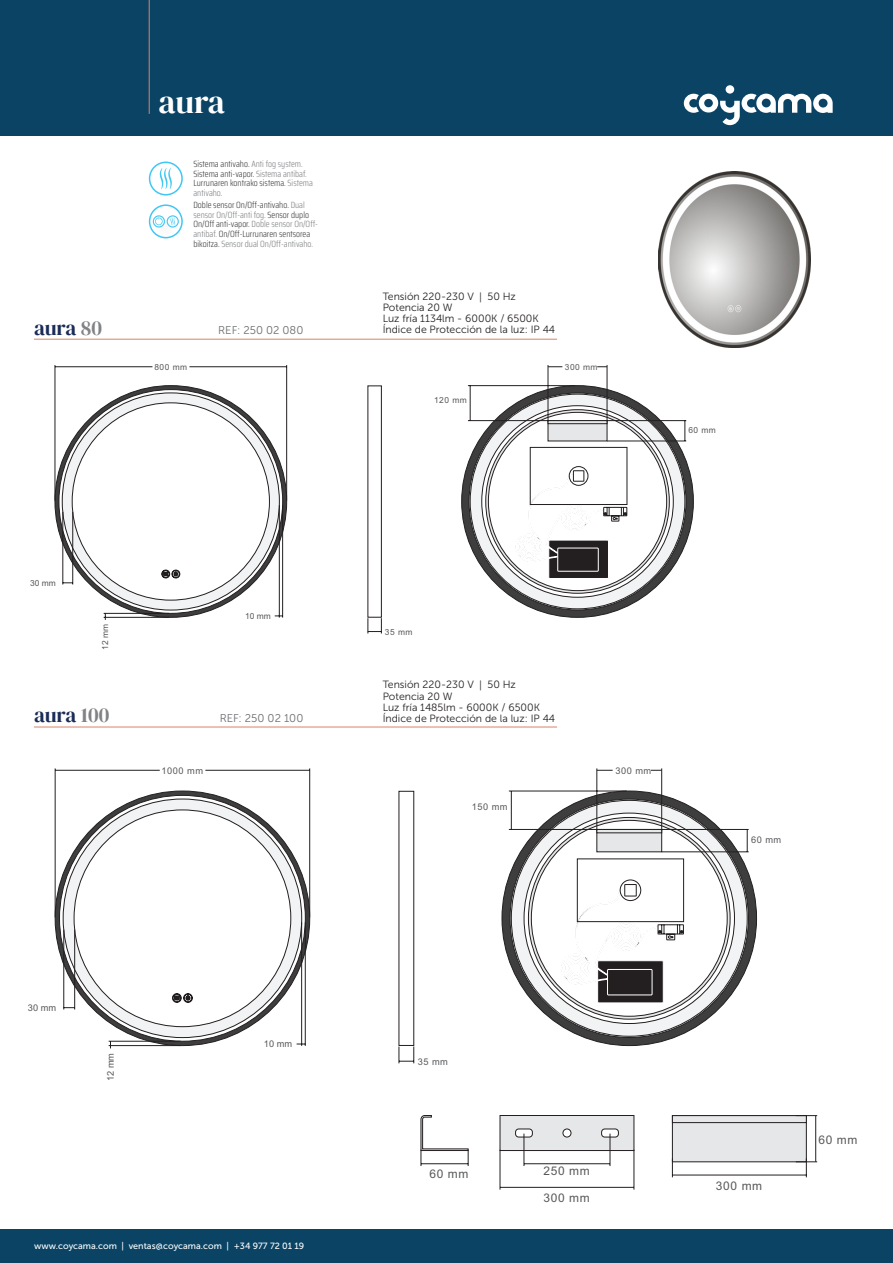
<style>
.page{position:relative;width:893px;height:1263px;background:#fff}
.page>*{position:absolute;margin:0;border:0;box-sizing:border-box;transform-origin:0 0}
.t1{font:33px "DM Serif Display";color:#fff}
.t2{font:21px "DM Serif Display";color:#1a2c58}
.t3{font:12px "Arial";letter-spacing:.055em;color:#57585a}
.t4{font:11.25px "Museo Sans 300";color:#6c6d70}
.t5{font:10.5px/11.2px "Museo Sans 300";color:#231f20}
.t6{font:9.3px "Arial";letter-spacing:.055em;color:#57585a}
.t7{font:300 9px/9.8px "Saira Condensed";color:#3e3e3f}
.t8{font:9px "Museo Sans 500";color:#fff}
.t9{font:8.4px "Arial";letter-spacing:.055em;color:#57585a}
.s1{color:#808285}
.s2{font-family:"Titillium Web";font-weight:300}
</style>
<div class="page">
<div style="left:0;top:0;width:893px;height:136px;background:#0a4364"></div>
<div style="left:726px;top:85px;width:8px;height:9px;background:#fff;border-radius:50%"></div>
<svg style="left:684px;top:94px;width:149px;height:31px"></svg>
<hr style="left:149px;top:0;width:1px;height:114px;background:#db8267">
<div style="left:0;top:1229px;width:893px;height:34px;background:#0a4364"></div>
<img style="left:658px;top:172px;width:153px;height:176px">
<div style="left:149px;top:204px;width:34px;height:34px;border:2px solid #40c7f4;border-radius:50%"></div>
<div style="left:150px;top:212px;width:29px;height:30px;background:#231f20;opacity:.37"></div>
<svg style="left:155px;top:217px;width:8px;height:8px"></svg>
<div style="left:167px;top:215px;width:12px;height:13px;border:1px solid #40c7f4;border-radius:50%"></div>
<div style="left:153px;top:215px;width:12px;height:13px;border:1px solid #40c7f4;border-radius:50%"></div>
<svg style="left:170px;top:217px;width:5px;height:8px"></svg>
<div style="left:149px;top:162px;width:34px;height:33px;border:2px solid #40c7f4;border-radius:50%"></div>
<svg style="left:160px;top:168px;width:12px;height:21px"></svg>
<hr style="left:34px;top:727px;width:523px;height:1px;background:#db8267">
<svg style="left:55px;top:791px;width:255px;height:255px"></svg>
<hr style="left:205px;top:770px;width:105px;height:1px;background:#231f20">
<hr style="left:55px;top:770px;width:105px;height:1px;background:#231f20">
<hr style="left:309px;top:768px;width:1px;height:149px;background:#231f20">
<hr style="left:55px;top:768px;width:1px;height:149px;background:#231f20">
<svg style="left:598px;top:770px;width:15px;height:1px"></svg>
<svg style="left:399px;top:791px;width:15px;height:272px"></svg>
<hr style="left:74px;top:930px;width:1px;height:79px;background:#231f20">
<hr style="left:64px;top:930px;width:1px;height:79px;background:#231f20">
<hr style="left:301px;top:922px;width:1px;height:124px;background:#231f20">
<hr style="left:305px;top:922px;width:1px;height:124px;background:#231f20">
<hr style="left:109px;top:1045px;width:72px;height:1px;background:#231f20">
<hr style="left:109px;top:1041px;width:72px;height:1px;background:#231f20">
<svg style="left:172px;top:993px;width:20px;height:9px"></svg>
<svg style="left:502px;top:791px;width:255px;height:255px"></svg>
<svg style="left:511px;top:800px;width:236px;height:236px"></svg>
<div style="left:597px;top:829px;width:65px;height:23px;background:#e6e7e9"></div>
<svg style="left:597px;top:829px;width:65px;height:4px"></svg>
<hr style="left:661px;top:768px;width:1px;height:62px;background:#231f20">
<hr style="left:597px;top:768px;width:1px;height:62px;background:#231f20">
<hr style="left:662px;top:829px;width:87px;height:1px;background:#231f20">
<hr style="left:662px;top:851px;width:87px;height:1px;background:#231f20">
<svg style="left:747px;top:830px;width:1px;height:21px"></svg>
<hr style="left:509px;top:829px;width:88px;height:1px;background:#231f20">
<hr style="left:509px;top:791px;width:118px;height:1px;background:#231f20">
<hr style="left:511px;top:791px;width:1px;height:38px;background:#231f20">
<div style="left:672px;top:1115px;width:134px;height:47px;background:#e6e7e9"></div>
<div style="left:672px;top:1115px;width:134px;height:8px;background:#e6e7e9;border:1px solid #231f20"></div>
<div style="left:500px;top:1115px;width:134px;height:36px;background:#e6e7e9;border:1px solid #231f20"></div>
<div style="left:602px;top:1129px;width:16px;height:8px;background:#fff;border-radius:3px"></div>
<div style="left:601px;top:1129px;width:18px;height:8px;border:1px solid #231f20;border-radius:3px"></div>
<svg style="left:421px;top:1115px;width:189px;height:51px"></svg>
<svg style="left:672px;top:1158px;width:1px;height:19px"></svg>
<hr style="left:815px;top:1115px;width:1px;height:47px;background:#231f20">
<hr style="left:672px;top:1175px;width:134px;height:1px;background:#231f20">
<hr style="left:500px;top:1150px;width:1px;height:39px;background:#231f20">
<hr style="left:634px;top:1150px;width:1px;height:39px;background:#231f20">
<hr style="left:500px;top:1187px;width:134px;height:1px;background:#231f20">
<svg style="left:796px;top:1115px;width:21px;height:1px"></svg>
<svg style="left:796px;top:1158px;width:21px;height:19px"></svg>
<hr style="left:34px;top:339px;width:523px;height:1px;background:#db8267">
<svg style="left:55px;top:385px;width:232px;height:232px"></svg>
<hr style="left:189px;top:366px;width:98px;height:1px;background:#231f20">
<hr style="left:55px;top:366px;width:97px;height:1px;background:#231f20">
<hr style="left:286px;top:365px;width:1px;height:136px;background:#231f20">
<hr style="left:55px;top:365px;width:1px;height:136px;background:#231f20">
<svg style="left:549px;top:366px;width:13px;height:1px"></svg>
<svg style="left:368px;top:386px;width:14px;height:248px"></svg>
<hr style="left:72px;top:512px;width:1px;height:72px;background:#231f20">
<hr style="left:63px;top:512px;width:1px;height:72px;background:#231f20">
<hr style="left:279px;top:505px;width:1px;height:113px;background:#231f20">
<hr style="left:282px;top:505px;width:1px;height:113px;background:#231f20">
<hr style="left:104px;top:617px;width:65px;height:1px;background:#231f20">
<hr style="left:104px;top:613px;width:65px;height:1px;background:#231f20">
<svg style="left:162px;top:570px;width:18px;height:8px"></svg>
<svg style="left:461px;top:385px;width:232px;height:232px"></svg>
<svg style="left:470px;top:394px;width:215px;height:215px"></svg>
<div style="left:548px;top:420px;width:59px;height:21px;background:#e6e7e9"></div>
<svg style="left:548px;top:420px;width:59px;height:4px"></svg>
<hr style="left:607px;top:365px;width:1px;height:56px;background:#231f20">
<hr style="left:548px;top:365px;width:1px;height:56px;background:#231f20">
<hr style="left:607px;top:420px;width:79px;height:1px;background:#231f20">
<hr style="left:607px;top:441px;width:79px;height:1px;background:#231f20">
<svg style="left:685px;top:421px;width:1px;height:20px"></svg>
<hr style="left:468px;top:420px;width:80px;height:1px;background:#231f20">
<hr style="left:468px;top:385px;width:107px;height:1px;background:#231f20">
<hr style="left:470px;top:386px;width:1px;height:35px;background:#231f20">
<h1 class="t1" style="left:159px;top:83px;width:68px">aura</h1>
<p class="t7" style="left:193px;top:159px;width:121px">Sistema antivaho. <span class="s1">Anti fog system.<br></span>Sistema anti-vapor. <span class="s1">Sistema antibaf.<br></span>Lurrunaren kontrako sistema. <span class="s1">Sistema antivaho.</span></p>
<p class="t7" style="left:193px;top:200px;width:126px">Doble sensor On/Off-antivaho. <span class="s1">Dual sensor On/Off-anti fog.</span> Sensor duplo On/Off anti-vapor. <span class="s1">Doble sensor On/Off&shy;antibaf.</span> On/Off-Lurrunaren sentsorea bikoitza. <span class="s1">Sensor dual On/Off-antivaho.</span></p>
<p class="t5" style="left:383px;top:290px;width:174px">Tensión 220-230 V <span class="s2">|</span> 50 Hz<br>Potencia 20 W<br>Luz fría 1134lm - 6000K / 6500K<br>Índice de Protección de la luz: IP 44</p>
<h2 class="t2" style="left:34px;top:315px;width:69px">aura <span class="s1">80</span></h2>
<p class="t4" style="left:218px;top:324px;width:87px">REF: 250 02 080</p>
<p class="t9" style="left:154px;top:361px;width:34px">800 mm</p>
<p class="t9" style="left:565px;top:361px;width:34px">300 mm</p>
<p class="t9" style="left:434px;top:394px;width:34px">120 mm</p>
<p class="t9" style="left:688px;top:424px;width:29px">60 mm</p>
<p class="t9" style="left:30px;top:577px;width:27px">30 mm</p>
<p class="t9" style="left:100px;top:650px;width:27px;rotate:-90deg">12 mm</p>
<p class="t9" style="left:245px;top:610px;width:27px">10 mm</p>
<h2 class="t2" style="left:34px;top:703px;width:77px">aura <span class="s1">100</span></h2>
<p class="t4" style="left:220px;top:712px;width:85px">REF: 250 02 100</p>
<p class="t9" style="left:385px;top:626px;width:29px">35 mm</p>
<p class="t5" style="left:383px;top:679px;width:174px">Tensión 220-230 V <span class="s2">|</span> 50 Hz<br>Potencia 20 W<br>Luz fría 1485lm - 6000K / 6500K<br>Índice de Protección de la luz: IP 44</p>
<p class="t6" style="left:162px;top:764px;width:43px">1000 mm</p>
<p class="t6" style="left:615px;top:764px;width:37px">300 mm</p>
<p class="t6" style="left:472px;top:800px;width:37px">150 mm</p>
<p class="t6" style="left:751px;top:833px;width:32px">60 mm</p>
<p class="t6" style="left:28px;top:1001px;width:30px">30 mm</p>
<p class="t6" style="left:104px;top:1081px;width:30px;rotate:-90deg">12 mm</p>
<p class="t6" style="left:264px;top:1037px;width:30px">10 mm</p>
<p class="t8" style="left:34px;top:1241px;width:272px">www.coycama.com | ventas@coycama.com | +34 977 72 01 19</p>
<p class="t6" style="left:418px;top:1055px;width:32px">35 mm</p>
<h3 class="t3" style="left:429px;top:1166px;width:41px">60 mm</h3>
<h3 class="t3" style="left:543px;top:1163px;width:48px">250 mm</h3>
<h3 class="t3" style="left:543px;top:1189px;width:48px">300 mm</h3>
<h3 class="t3" style="left:716px;top:1177px;width:48px">300 mm</h3>
<h3 class="t3" style="left:818px;top:1132px;width:41px">60 mm</h3>
</div>
